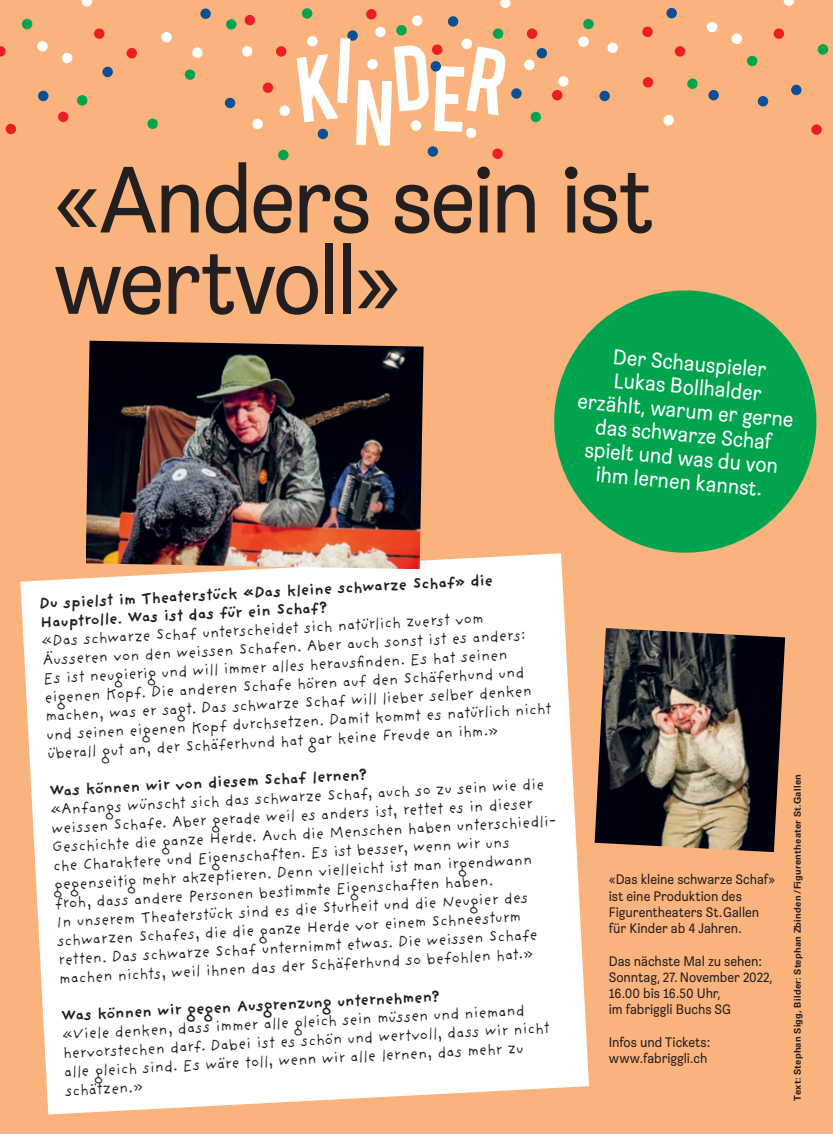
<style>
.page{position:relative;width:833px;height:1134px;background:#fab37c}
.page>*{position:absolute;margin:0;border:0;box-sizing:border-box;transform-origin:0 0}
.t1{font:93.75px/81.2px "Brezel Grotesk";letter-spacing:-.035em;color:#231f20}
.t2{font:21.25px/23.8px "Brezel Grotesk";color:#fff;text-align:center}
.t3{font:16.25px/18.8px "Providence Sans";color:#231f20}
.t4{font:700 16.25px/18.8px "Providence Sans";color:#231f20}
.t5{font:13.75px/16.2px "Brezel Grotesk";color:#231f20}
.t6{font:700 9.38px "Univers LT Std";letter-spacing:.025em;color:#231f20}
</style>
<div class="page">
<div style="left:263px;top:83px;width:10px;height:10px;background:#ee1d23;border-radius:50%"></div>
<div style="left:307px;top:36px;width:11px;height:10px;background:#fff;border-radius:50%"></div>
<div style="left:318px;top:129px;width:10px;height:10px;background:#0b4f96;border-radius:50%"></div>
<div style="left:279px;top:105px;width:11px;height:11px;background:#fff;border-radius:50%"></div>
<div style="left:492px;top:148px;width:11px;height:11px;background:#ee1d23;border-radius:50%"></div>
<div style="left:530px;top:112px;width:11px;height:10px;background:#00a44f;border-radius:50%"></div>
<div style="left:493px;top:28px;width:10px;height:11px;background:#00a44f;border-radius:50%"></div>
<div style="left:511px;top:88px;width:10px;height:11px;background:#0b4f96;border-radius:50%"></div>
<div style="left:226px;top:19px;width:10px;height:11px;background:#00a44f;border-radius:50%"></div>
<div style="left:192px;top:47px;width:10px;height:11px;background:#fff;border-radius:50%"></div>
<div style="left:225px;top:98px;width:10px;height:10px;background:#0b4f96;border-radius:50%"></div>
<div style="left:278px;top:150px;width:10px;height:10px;background:#00a44f;border-radius:50%"></div>
<div style="left:252px;top:119px;width:11px;height:10px;background:#fff;border-radius:50%"></div>
<div style="left:524px;top:60px;width:10px;height:10px;background:#fff;border-radius:50%"></div>
<div style="left:527px;top:28px;width:10px;height:11px;background:#ee1d23;border-radius:50%"></div>
<div style="left:448px;top:16px;width:10px;height:11px;background:#0b4f96;border-radius:50%"></div>
<div style="left:396px;top:25px;width:11px;height:10px;background:#00a44f;border-radius:50%"></div>
<div style="left:375px;top:27px;width:11px;height:10px;background:#fff;border-radius:50%"></div>
<div style="left:366px;top:9px;width:10px;height:10px;background:#ee1d23;border-radius:50%"></div>
<div style="left:302px;top:8px;width:10px;height:11px;background:#00a44f;border-radius:50%"></div>
<div style="left:427px;top:146px;width:11px;height:11px;background:#0b4f96;border-radius:50%"></div>
<div style="left:599px;top:91px;width:11px;height:10px;background:#0b4f96;border-radius:50%"></div>
<div style="left:38px;top:91px;width:10px;height:10px;background:#0b4f96;border-radius:50%"></div>
<div style="left:552px;top:90px;width:10px;height:10px;background:#ee1d23;border-radius:50%"></div>
<div style="left:6px;top:124px;width:10px;height:10px;background:#ee1d23;border-radius:50%"></div>
<div style="left:161px;top:32px;width:11px;height:10px;background:#fff;border-radius:50%"></div>
<div style="left:583px;top:19px;width:10px;height:10px;background:#00a44f;border-radius:50%"></div>
<div style="left:22px;top:19px;width:10px;height:10px;background:#00a44f;border-radius:50%"></div>
<div style="left:147px;top:119px;width:11px;height:10px;background:#00a44f;border-radius:50%"></div>
<div style="left:642px;top:27px;width:10px;height:10px;background:#ee1d23;border-radius:50%"></div>
<div style="left:102px;top:67px;width:11px;height:10px;background:#0b4f96;border-radius:50%"></div>
<div style="left:791px;top:85px;width:10px;height:10px;background:#0b4f96;border-radius:50%"></div>
<div style="left:687px;top:78px;width:10px;height:11px;background:#00a44f;border-radius:50%"></div>
<div style="left:558px;top:76px;width:10px;height:11px;background:#fff;border-radius:50%"></div>
<div style="left:94px;top:28px;width:10px;height:11px;background:#ee1d23;border-radius:50%"></div>
<div style="left:773px;top:28px;width:11px;height:11px;background:#ee1d23;border-radius:50%"></div>
<div style="left:62px;top:53px;width:10px;height:10px;background:#fff;border-radius:50%"></div>
<div style="left:758px;top:96px;width:10px;height:10px;background:#0b4f96;border-radius:50%"></div>
<div style="left:58px;top:112px;width:10px;height:10px;background:#ee1d23;border-radius:50%"></div>
<div style="left:731px;top:34px;width:11px;height:10px;background:#fff;border-radius:50%"></div>
<div style="left:412px;top:15px;width:10px;height:11px;background:#fff;border-radius:50%"></div>
<div style="left:461px;top:39px;width:11px;height:10px;background:#fff;border-radius:50%"></div>
<div style="left:708px;top:90px;width:11px;height:10px;background:#0b4f96;border-radius:50%"></div>
<div style="left:276px;top:46px;width:10px;height:11px;background:#ee1d23;border-radius:50%"></div>
<div style="left:536px;top:48px;width:11px;height:10px;background:#0b4f96;border-radius:50%"></div>
<div style="left:578px;top:36px;width:11px;height:11px;background:#fff;border-radius:50%"></div>
<svg style="left:500px;top:0;width:10px;height:8px"></svg>
<div style="left:245px;top:15px;width:10px;height:10px;background:#ee1d23;border-radius:50%"></div>
<div style="left:242px;top:46px;width:10px;height:11px;background:#fff;border-radius:50%"></div>
<div style="left:77px;top:95px;width:10px;height:11px;background:#00a44f;border-radius:50%"></div>
<div style="left:811px;top:124px;width:10px;height:11px;background:#ee1d23;border-radius:50%"></div>
<div style="left:607px;top:43px;width:11px;height:10px;background:#fff;border-radius:50%"></div>
<div style="left:185px;top:69px;width:10px;height:11px;background:#00a44f;border-radius:50%"></div>
<div style="left:747px;top:56px;width:10px;height:10px;background:#00a44f;border-radius:50%"></div>
<div style="left:817px;top:44px;width:11px;height:11px;background:#00a44f;border-radius:50%"></div>
<div style="left:127px;top:48px;width:10px;height:10px;background:#ee1d23;border-radius:50%"></div>
<div style="left:666px;top:8px;width:11px;height:10px;background:#0b4f96;border-radius:50%"></div>
<svg style="left:82px;top:0;width:10px;height:7px"></svg>
<svg style="left:783px;top:0;width:11px;height:6px"></svg>
<div style="left:200px;top:9px;width:11px;height:10px;background:#0b4f96;border-radius:50%"></div>
<div style="left:675px;top:46px;width:10px;height:11px;background:#ee1d23;border-radius:50%"></div>
<svg style="left:0;top:46px;width:6px;height:11px"></svg>
<div style="left:707px;top:22px;width:10px;height:10px;background:#fff;border-radius:50%"></div>
<div style="left:643px;top:77px;width:10px;height:11px;background:#ee1d23;border-radius:50%"></div>
<div style="left:37px;top:41px;width:11px;height:11px;background:#fff;border-radius:50%"></div>
<div style="left:347px;top:30px;width:11px;height:11px;background:#0b4f96;border-radius:50%"></div>
<svg style="left:296px;top:38px;width:54px;height:84px"></svg>
<svg style="left:356px;top:45px;width:150px;height:101px"></svg>
<div style="left:466px;top:128px;width:10px;height:10px;background:#fff;border-radius:50%"></div>
<div style="left:663px;top:115px;width:11px;height:10px;background:#fff;border-radius:50%"></div>
<svg style="left:20px;top:554px;width:569px;height:560px;background:#fef8f4"></svg>
<svg style="left:548px;top:290px;width:269px;height:268px;fill:#00a44f"></svg>
<img style="left:86px;top:341px;width:337px;height:228px">
<img style="left:594px;top:628px;width:191px;height:224px">
<h1 class="t1" style="left:53px;top:159px;width:602px">«Anders sein ist wertvoll»</h1>
<h2 class="t2" style="left:583px;top:342px;width:218px;rotate:5deg">Der Schauspieler<br>Lukas Bollhalder erzählt, warum er gerne das schwarze Schaf spielt und was du von ihm lernen kannst.</h2>
<p class="t4" style="left:39px;top:594px;width:456px;rotate:-3deg">Du spielst im Theaterstück «Das kleine schwarze Schaf» die<br>Hauptrolle. Was ist das für ein Schaf?</p>
<p class="t3" style="left:41px;top:631px;width:507px;rotate:-3deg">«Das schwarze Schaf unterscheidet sich natürlich zuerst vom Äusseren von den weissen Schafen. Aber auch sonst ist es anders:<br>Es ist neugierig und will immer alles herausfi nden. Es hat seinen eigenen Kopf. Die anderen Schafe hören auf den Schäferhund und machen, was er sagt. Das schwarze Schaf will lieber selber denken und seinen eigenen Kopf durchsetzen. Damit kommt es natürlich nicht überall gut an, der Schäferhund hat gar keine Freude an ihm.»</p>
<p class="t4" style="left:49px;top:781px;width:320px;rotate:-3deg">Was können wir von diesem Schaf lernen?</p>
<p class="t3" style="left:50px;top:800px;width:507px;rotate:-3deg">«Anfangs wünscht sich das schwarze Schaf, auch so zu sein wie die weissen Schafe. Aber gerade weil es anders ist, rettet es in dieser Geschichte die ganze Herde. Auch die Menschen haben unterschiedli&shy;che Charaktere und Eigenschaften. Es ist besser, wenn wir uns gegenseitig mehr akzeptieren. Denn vielleicht ist man irgendwann froh, dass andere Personen bestimmte Eigenschaften haben.<br>In -unserem Theaterstück sind es die Sturheit und die Neugier des schwarzen Schafes, die die ganze Herde vor einem Schneesturm retten. Das schwarze Schaf unternimmt etwas. Die weissen Schafe machen nichts, weil ihnen das der Schäferhund so befohlen hat.»</p>
<p class="t4" style="left:60px;top:1006px;width:381px;rotate:-3deg">Was können wir gegen Ausgrenzung unternehmen?</p>
<p class="t3" style="left:61px;top:1025px;width:489px;rotate:-3deg">«Viele denken, dass immer alle gleich sein müssen und niemand hervorstechen darf. Dabei ist es schön und wertvoll, dass wir nicht alle gleich sind. Es wäre toll, wenn wir alle lernen, das mehr zu schätzen.»</p>
<p class="t5" style="left:609px;top:871px;width:168px">«Das kleine schwarze Schaf» ist eine Produktion des<br>Figurentheaters St.Gallen für Kinder ab 4 Jahren.</p>
<p class="t5" style="left:609px;top:952px;width:165px">Das nächste Mal zu sehen:<br>Sonntag, 27.November 2022,<br>16.00 bis 16.50 Uhr,<br>im fabriggli Buchs SG</p>
<p class="t5" style="left:609px;top:1034px;width:103px">Infos und Tickets: www.fabriggli.ch</p>
<p class="t6" style="left:792px;top:1100px;width:328px;rotate:-90deg">Text: Stephan Sigg, Bilder: Stephan Zbinden/Figurentheater St.Gallen</p>
</div>
